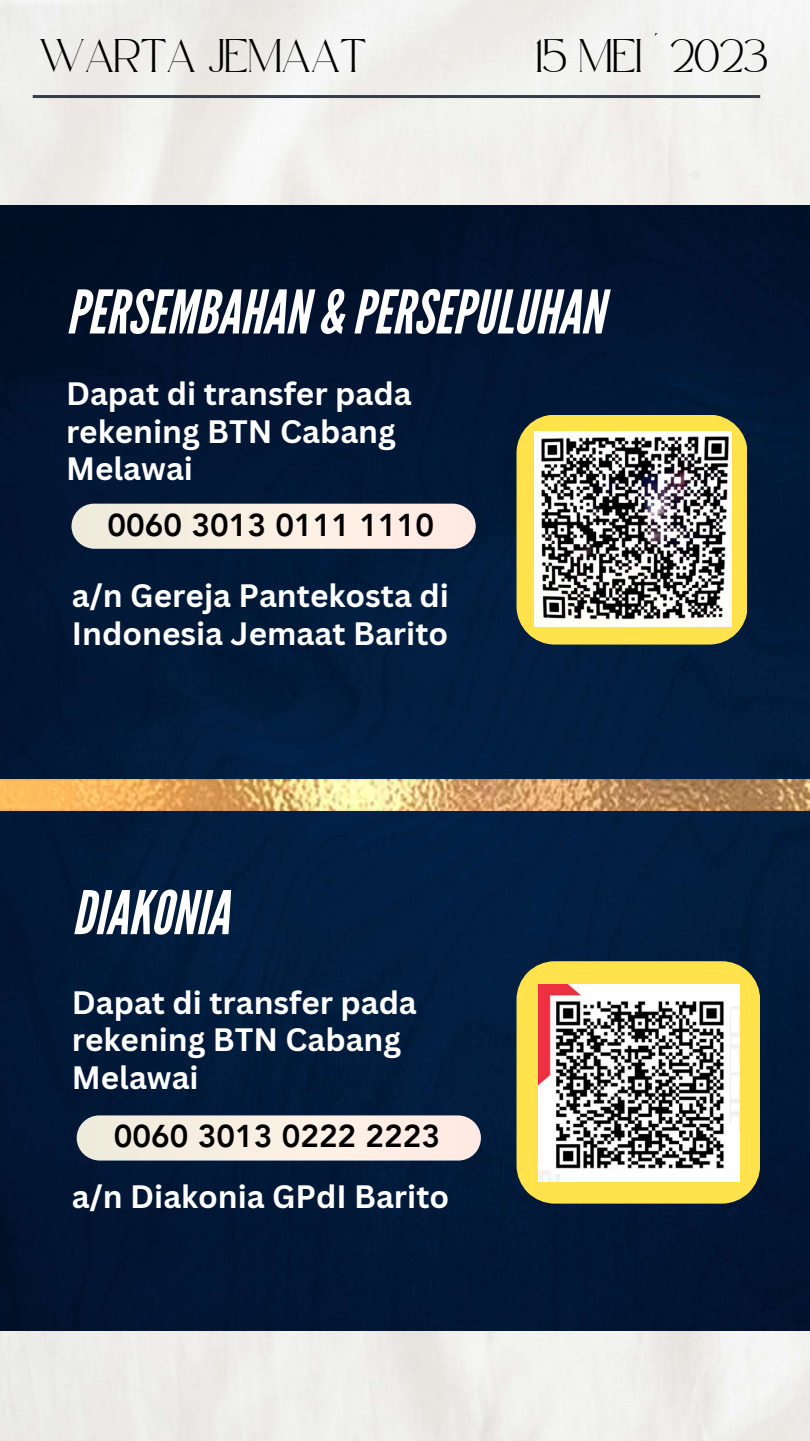
<style>
.page{position:relative;width:810px;height:1441px;background:#fff}
.page>*{position:absolute;margin:0;border:0;box-sizing:border-box;transform-origin:0 0}
.t1{font:italic 60px "League Gothic";color:#fff}
.t2{font:700 31.5px/37.5px "Canva Sans";color:#fff}
.t3{font:800 31.5px "Avenir LT Pro";color:#000}
.t4{font:23px "Safira March";color:#000}
</style>
<div class="page">
<img style="left:0;top:0;width:810px;height:1440px">
<hr style="left:33px;top:95px;width:727px;height:3px;background:#363d46">
<img style="left:0;top:205px;width:810px;height:1125px">
<img style="left:0;top:779px;width:810px;height:31px">
<div style="left:517px;top:414px;width:230px;height:230px;background:#ffe24c;border-radius:38px"></div>
<img style="left:534px;top:431px;width:197px;height:195px">
<svg style="left:517px;top:961px;width:243px;height:242px;background:#eed54c"></svg>
<img style="left:538px;top:984px;width:202px;height:197px">
<svg style="left:71px;top:503px;width:405px;height:45px;background:#efe5db"></svg>
<svg style="left:76px;top:1115px;width:405px;height:45px;background:#f0e6dc"></svg>
<p class="t4" style="left:39px;top:51px;width:329px">WARTA JEMAAT</p>
<p class="t4" style="left:536px;top:51px;width:233px">15 MEI ' 2023</p>
<h1 class="t1" style="left:66px;top:277px;width:539px">PERSEMBAHAN &amp; PERSEPULUHAN</h1>
<p class="t2" style="left:66px;top:374px;width:347px">Dapat di transfer pada rekening BTN Cabang<br>Melawai</p>
<p class="t3" style="left:108px;top:512px;width:328px">0060 3013 0111 1110</p>
<p class="t2" style="left:72px;top:576px;width:379px">a/n Gereja Pantekosta di<br>Indonesia Jemaat Barito</p>
<h1 class="t1" style="left:72px;top:877px;width:159px">DIAKONIA</h1>
<p class="t2" style="left:72px;top:982px;width:346px">Dapat di transfer pada rekening BTN Cabang<br>Melawai</p>
<p class="t3" style="left:114px;top:1122px;width:328px">0060 3013 0222 2223</p>
<p class="t2" style="left:72px;top:1176px;width:379px">a/n Diakonia GPdI Barito</p>
</div>
